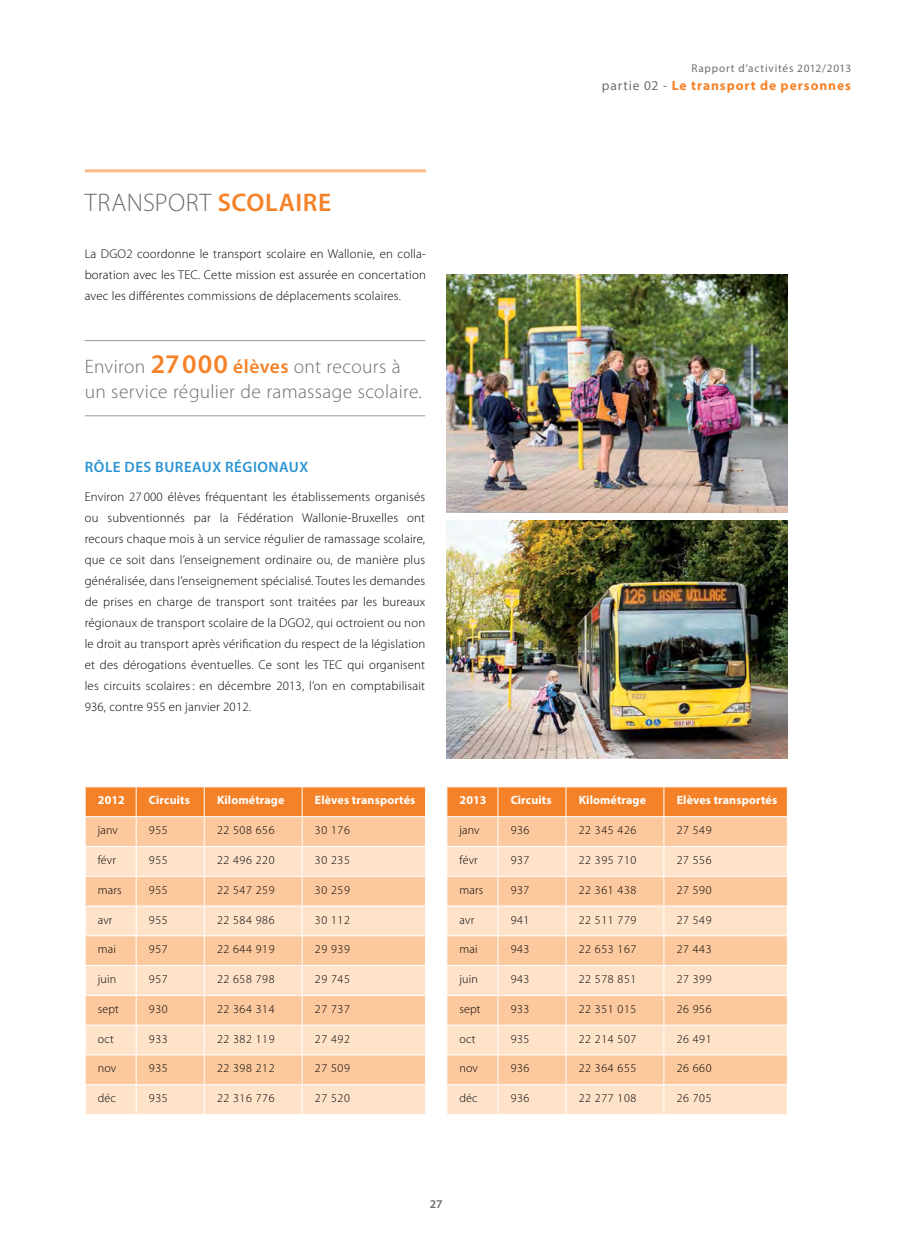
<style>
.page{position:relative;width:915px;height:1234px;background:#fff}
.page>*{position:absolute;margin:0;border:0;box-sizing:border-box;transform-origin:0 0}
.t1{font:300 25.5px "Myriad Pro";letter-spacing:.02em;color:#6d6e71}
.t2{font:300 19.5px/25.5px "Myriad Pro";letter-spacing:.015em;color:#6d6e71}
.t3{font:600 15px "Myriad Pro";letter-spacing:.035em;color:#2b93d1}
.t4{font:700 13.5px "Myriad Pro";letter-spacing:.07em;color:#f58229}
.t5{font:300 12.75px/21px "Myriad Pro";letter-spacing:.015em;color:#000;text-align:justify}
.t6{font:300 12px "Myriad Pro";letter-spacing:.05em;color:#000}
.t7{font:700 12px "Myriad Pro";letter-spacing:.01em;color:#fff}
.t8{font:600 12px "Myriad Pro";color:#6d6e71}
.t9{font:11.25px "Myriad Pro";letter-spacing:.07em;color:#6d6e71}
.s1{font-weight:400;color:#6d6e71}
.s2{font-weight:600;color:#f58229}
.s3{font-weight:600;font-size:27px;color:#f58229}
</style>
<div class="page">
<svg style="left:85px;top:786px;width:341px;height:327px;background:#fcd0ab"></svg>
<svg style="left:446px;top:786px;width:341px;height:327px;background:#fcd0ab"></svg>
<img style="left:446px;top:274px;width:341px;height:238px">
<img style="left:446px;top:520px;width:341px;height:237px">
<hr style="left:85px;top:340px;width:340px;height:1px;background:#95979a">
<hr style="left:85px;top:415px;width:340px;height:1px;background:#95979a">
<hr style="left:85px;top:169px;width:341px;height:3px;background:#fcbc8a">
<p class="t9" style="left:691px;top:62px;width:161px">Rapport d’activités 2012/2013</p>
<p class="t4" style="left:601px;top:77px;width:250px"><span class="s1">partie 02 -</span> Le transport de personnes</p>
<h1 class="t1" style="left:85px;top:188px;width:248px">TRANSPORT <span class="s2">SCOLAIRE</span></h1>
<p class="t5" style="left:85px;top:243px;width:342px">La DGO2 coordonne le transport scolaire en Wallonie, en colla&shy;boration avec les TEC. Cette mission est assurée en concertation avec les différentes commissions de déplacements scolaires.</p>
<h2 class="t2" style="left:85px;top:354px;width:338px">Environ <span class="s3">27000</span> <span class="s2">élèves</span> ont recours à un service régulier de ramassage scolaire.</h2>
<p class="t3" style="left:85px;top:457px;width:225px">RÔLE DES BUREAUX RÉGIONAUX</p>
<p class="t5" style="left:85px;top:486px;width:342px">Environ 27 000 élèves fréquentant les établissements organisés ou subventionnés par la Fédération Wallonie-Bruxelles ont recours chaque mois à un service régulier de ramassage scolaire, que ce soit dans l’enseignement ordinaire ou, de manière plus généralisée, dans l’enseignement spécialisé. Toutes les demandes de prises en charge de transport sont traitées par les bureaux régionaux de transport scolaire de la DGO2, qui octroient ou non le droit au transport après vérification du respect de la législation et des dérogations éventuelles. Ce sont les TEC qui organisent les circuits scolaires: en décembre 2013, l’on en comptabilisait 936, contre 955 en janvier 2012.</p>
<p class="t7" style="left:98px;top:792px;width:28px">2012</p>
<p class="t7" style="left:149px;top:792px;width:42px">Circuits</p>
<p class="t7" style="left:217px;top:792px;width:69px">Kilométrage</p>
<p class="t7" style="left:315px;top:792px;width:102px">Elèves transportés</p>
<p class="t6" style="left:98px;top:823px;width:22px">janv</p>
<p class="t6" style="left:149px;top:823px;width:20px">955</p>
<p class="t6" style="left:217px;top:823px;width:59px">22 508 656</p>
<p class="t6" style="left:315px;top:823px;width:36px">30 176</p>
<p class="t6" style="left:98px;top:853px;width:20px">févr</p>
<p class="t6" style="left:149px;top:853px;width:20px">955</p>
<p class="t6" style="left:217px;top:853px;width:59px">22 496 220</p>
<p class="t6" style="left:315px;top:853px;width:36px">30 235</p>
<p class="t6" style="left:98px;top:882px;width:25px">mars</p>
<p class="t6" style="left:149px;top:882px;width:20px">955</p>
<p class="t6" style="left:217px;top:882px;width:59px">22 547 259</p>
<p class="t6" style="left:315px;top:882px;width:36px">30 259</p>
<p class="t6" style="left:98px;top:912px;width:16px">avr</p>
<p class="t6" style="left:149px;top:912px;width:20px">955</p>
<p class="t6" style="left:217px;top:912px;width:59px">22 584 986</p>
<p class="t6" style="left:315px;top:912px;width:36px">30 112</p>
<p class="t6" style="left:98px;top:942px;width:20px">mai</p>
<p class="t6" style="left:149px;top:942px;width:20px">957</p>
<p class="t6" style="left:217px;top:942px;width:59px">22 644 919</p>
<p class="t6" style="left:315px;top:942px;width:36px">29 939</p>
<p class="t6" style="left:98px;top:972px;width:20px">juin</p>
<p class="t6" style="left:149px;top:972px;width:20px">957</p>
<p class="t6" style="left:217px;top:972px;width:59px">22 658 798</p>
<p class="t6" style="left:315px;top:972px;width:36px">29 745</p>
<p class="t6" style="left:98px;top:1002px;width:22px">sept</p>
<p class="t6" style="left:149px;top:1002px;width:20px">930</p>
<p class="t6" style="left:217px;top:1002px;width:59px">22 364 314</p>
<p class="t6" style="left:315px;top:1002px;width:36px">27 737</p>
<p class="t6" style="left:98px;top:1031px;width:17px">oct</p>
<p class="t6" style="left:149px;top:1031px;width:20px">933</p>
<p class="t6" style="left:217px;top:1031px;width:59px">22 382 119</p>
<p class="t6" style="left:315px;top:1031px;width:36px">27 492</p>
<p class="t6" style="left:98px;top:1061px;width:20px">nov</p>
<p class="t6" style="left:149px;top:1061px;width:20px">935</p>
<p class="t6" style="left:217px;top:1061px;width:59px">22 398 212</p>
<p class="t6" style="left:315px;top:1061px;width:36px">27 509</p>
<p class="t6" style="left:98px;top:1091px;width:19px">déc</p>
<p class="t6" style="left:149px;top:1091px;width:20px">935</p>
<p class="t6" style="left:217px;top:1091px;width:59px">22 316 776</p>
<p class="t6" style="left:315px;top:1091px;width:36px">27 520</p>
<p class="t7" style="left:459px;top:792px;width:28px">2013</p>
<p class="t7" style="left:510px;top:792px;width:42px">Circuits</p>
<p class="t7" style="left:578px;top:792px;width:69px">Kilométrage</p>
<p class="t7" style="left:676px;top:792px;width:102px">Elèves transportés</p>
<p class="t6" style="left:459px;top:823px;width:22px">janv</p>
<p class="t6" style="left:510px;top:823px;width:20px">936</p>
<p class="t6" style="left:578px;top:823px;width:59px">22 345 426</p>
<p class="t6" style="left:676px;top:823px;width:36px">27 549</p>
<p class="t6" style="left:459px;top:853px;width:20px">févr</p>
<p class="t6" style="left:510px;top:853px;width:20px">937</p>
<p class="t6" style="left:578px;top:853px;width:59px">22 395 710</p>
<p class="t6" style="left:676px;top:853px;width:36px">27 556</p>
<p class="t6" style="left:459px;top:882px;width:25px">mars</p>
<p class="t6" style="left:510px;top:882px;width:20px">937</p>
<p class="t6" style="left:578px;top:882px;width:59px">22 361 438</p>
<p class="t6" style="left:676px;top:882px;width:36px">27 590</p>
<p class="t6" style="left:459px;top:912px;width:16px">avr</p>
<p class="t6" style="left:510px;top:912px;width:20px">941</p>
<p class="t6" style="left:578px;top:912px;width:59px">22 511 779</p>
<p class="t6" style="left:676px;top:912px;width:36px">27 549</p>
<p class="t6" style="left:459px;top:942px;width:20px">mai</p>
<p class="t6" style="left:510px;top:942px;width:20px">943</p>
<p class="t6" style="left:578px;top:942px;width:59px">22 653 167</p>
<p class="t6" style="left:676px;top:942px;width:36px">27 443</p>
<p class="t6" style="left:459px;top:972px;width:20px">juin</p>
<p class="t6" style="left:510px;top:972px;width:20px">943</p>
<p class="t6" style="left:578px;top:972px;width:59px">22 578 851</p>
<p class="t6" style="left:676px;top:972px;width:36px">27 399</p>
<p class="t6" style="left:459px;top:1002px;width:22px">sept</p>
<p class="t6" style="left:510px;top:1002px;width:20px">933</p>
<p class="t6" style="left:578px;top:1002px;width:59px">22 351 015</p>
<p class="t6" style="left:676px;top:1002px;width:36px">26 956</p>
<p class="t6" style="left:459px;top:1031px;width:17px">oct</p>
<p class="t6" style="left:510px;top:1031px;width:20px">935</p>
<p class="t6" style="left:578px;top:1031px;width:59px">22 214 507</p>
<p class="t6" style="left:676px;top:1031px;width:36px">26 491</p>
<p class="t6" style="left:459px;top:1061px;width:20px">nov</p>
<p class="t6" style="left:510px;top:1061px;width:20px">936</p>
<p class="t6" style="left:578px;top:1061px;width:59px">22 364 655</p>
<p class="t6" style="left:676px;top:1061px;width:36px">26 660</p>
<p class="t6" style="left:459px;top:1091px;width:19px">déc</p>
<p class="t6" style="left:510px;top:1091px;width:20px">936</p>
<p class="t6" style="left:578px;top:1091px;width:59px">22 277 108</p>
<p class="t6" style="left:676px;top:1091px;width:36px">26 705</p>
<p class="t8" style="left:429px;top:1196px;width:14px">27</p>
</div>
